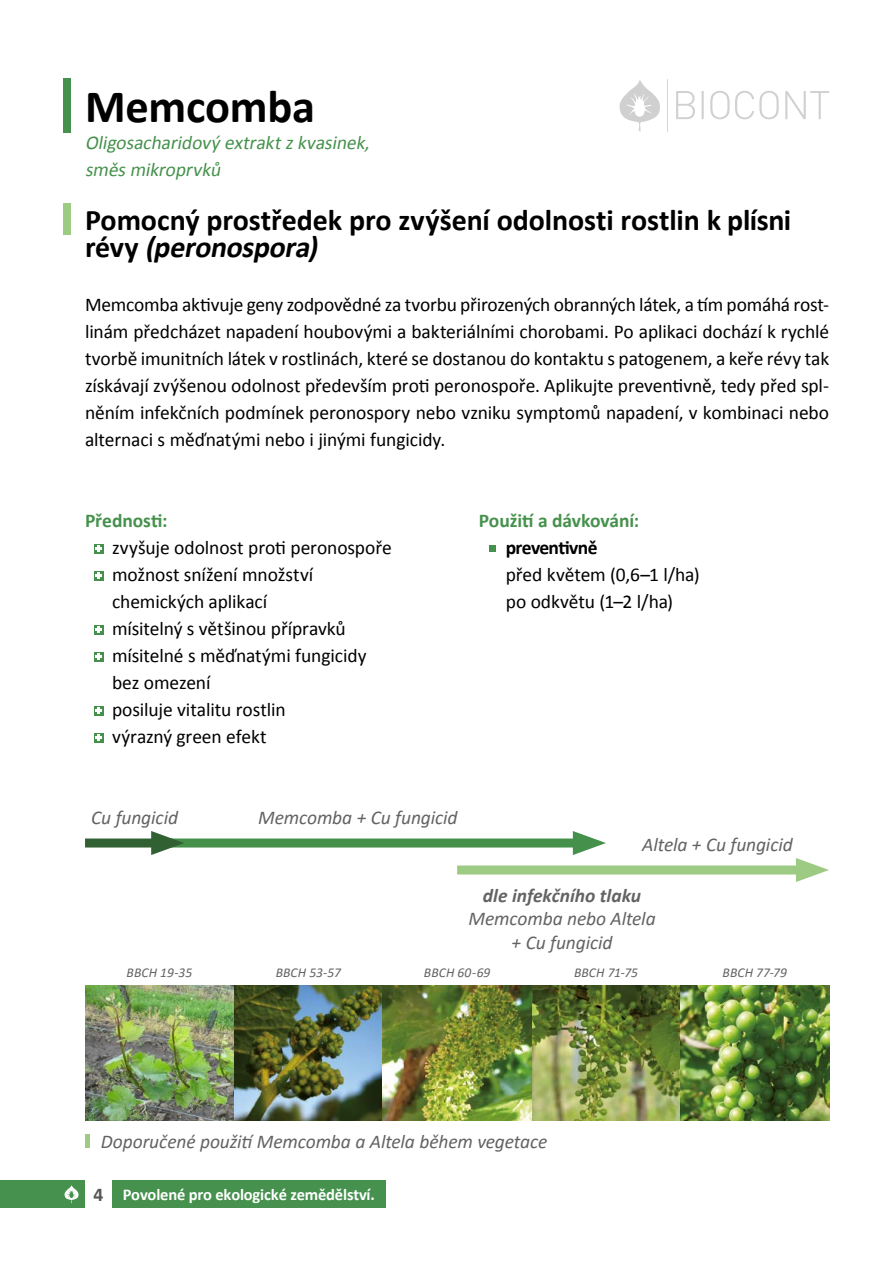
<style>
.page{position:relative;width:893px;height:1263px;background:#fff}
.page>*{position:absolute;margin:0;border:0;box-sizing:border-box;transform-origin:0 0}
.t1{font:700 46.5px "Calibri";letter-spacing:-.005em;color:#000}
.t2{font:700 30px/27px "Calibri";letter-spacing:-.005em;color:#000}
.t3{font:19.5px/27px "Calibri";letter-spacing:-.005em;color:#000}
.t4{font:italic 19.5px/23.4px "Calibri";letter-spacing:-.005em;color:#646363;text-align:center}
.t5{font:italic 19.5px/27px "Calibri";color:#45914c}
.t6{font:700 19.5px "Calibri";letter-spacing:-.005em;color:#45914c}
.t7{font:italic 700 19.5px "Calibri";color:#646363}
.t8{font:700 19.5px "Calibri";letter-spacing:-.03em;color:#000}
.t9{font:700 16.5px "Calibri";letter-spacing:-.01em;color:#fff}
.t10{font:italic 13.5px "Calibri";letter-spacing:.01em;color:#646363}
.s1{font-style:italic}
.s2{font-size:19.5px;color:#575756}
</style>
<div class="page">
<div style="left:0;top:1181px;width:85px;height:27px;background:#45914d"></div>
<svg style="left:64px;top:1185px;width:15px;height:18px"></svg>
<div style="left:112px;top:1181px;width:273px;height:27px;background:#45914d"></div>
<svg style="left:619px;top:79px;width:210px;height:53px"></svg>
<div style="left:63px;top:78px;width:8px;height:55px;background:#45914d"></div>
<div style="left:63px;top:203px;width:8px;height:32px;background:#9ecb84"></div>
<img style="left:85px;top:986px;width:744px;height:135px">
<div style="left:94px;top:544px;width:9px;height:9px;background:#45914c"></div>
<svg style="left:95px;top:545px;width:7px;height:7px"></svg>
<div style="left:94px;top:571px;width:9px;height:9px;background:#45914c"></div>
<svg style="left:95px;top:572px;width:7px;height:7px"></svg>
<div style="left:94px;top:733px;width:9px;height:9px;background:#45914c"></div>
<svg style="left:95px;top:734px;width:7px;height:7px"></svg>
<div style="left:94px;top:625px;width:9px;height:9px;background:#45914c"></div>
<svg style="left:95px;top:626px;width:7px;height:7px"></svg>
<div style="left:94px;top:652px;width:9px;height:9px;background:#45914c"></div>
<svg style="left:95px;top:653px;width:7px;height:7px"></svg>
<div style="left:94px;top:706px;width:9px;height:9px;background:#45914c"></div>
<svg style="left:95px;top:707px;width:7px;height:7px"></svg>
<svg style="left:489px;top:546px;width:6px;height:6px"></svg>
<div style="left:85px;top:1134px;width:5px;height:13px;background:#9ecb84"></div>
<div style="left:457px;top:865px;width:353px;height:9px;background:#9ecb84"></div>
<svg style="left:796px;top:858px;width:33px;height:24px"></svg>
<div style="left:156px;top:838px;width:431px;height:9px;background:#45914c"></div>
<svg style="left:573px;top:831px;width:33px;height:24px"></svg>
<div style="left:85px;top:838px;width:80px;height:9px;background:#316133"></div>
<svg style="left:151px;top:831px;width:33px;height:24px"></svg>
<h1 class="t1" style="left:85px;top:76px;width:231px">Memcomba</h1>
<p class="t5" style="left:85px;top:129px;width:290px">Oligosacharidový extraktz kvasinek, směs mikroprvků</p>
<h2 class="t2" style="left:85px;top:206px;width:708px">Pomocný prostředek pro zvýšení odolnosti rostlin k plísni r é v y <span class="s1">(peronospora)</span></h2>
<p class="t3" style="left:85px;top:291px;width:746px;text-align:justify">Memcomba aktivuje geny zodpovědné za tvorbu přirozených obranných látek, a tím pomáhá rost&shy;linám předcházet napadení houbovými a bakteriálními chorobami. Po aplikaci dochází k rychlé tvorbě imunitních látek v rostlinách, které se dostanou do kontaktu s patogenem, a keře révy tak získávají zvýšenou odolnost především proti peronospoře. Aplikujte preventivně, tedy před spl&shy;něním infekčních podmínek peronospory nebo vzniku symptomů napadení, v kombinaci nebo alternaci s měďnatými nebo i jinými fungicidy.</p>
<p class="t6" style="left:85px;top:508px;width:84px">Přednosti:</p>
<p class="t3" style="left:112px;top:534px;width:281px">zvyšuje odolnost proti peronospoře možnost snížení množství chemických aplikací<br>mísitelný s většinou přípravků mísitelné s měďnatými fungicidy bez omezení<br>posiluje vitalitu rostlin<br>výrazný green efekt</p>
<p class="t6" style="left:479px;top:508px;width:162px">Použití a dávkování:</p>
<p class="t8" style="left:506px;top:535px;width:93px">preventivně</p>
<p class="t3" style="left:506px;top:561px;width:195px">před květem (0,6–1 l/ha) po odkvětu (1–2 l/ha)</p>
<p class="t4" style="left:91px;top:804px;width:88px">Cu fungicid</p>
<p class="t4" style="left:258px;top:804px;width:201px">Memcomba + Cu fungicid</p>
<p class="t4" style="left:642px;top:831px;width:152px">Altela + Cu fungicid</p>
<p class="t7" style="left:483px;top:883px;width:160px">dle infekčního tlaku</p>
<p class="t4" style="left:468px;top:906px;width:189px">Memcomba nebo Altela + Cu fungicid</p>
<p class="t10" style="left:127px;top:963px;width:67px">BBCH 19-35</p>
<p class="t10" style="left:276px;top:963px;width:67px">BBCH 53-57</p>
<p class="t10" style="left:424px;top:963px;width:68px">BBCH 60-69</p>
<p class="t10" style="left:574px;top:963px;width:65px">BBCH 71-75</p>
<p class="t10" style="left:723px;top:963px;width:66px">BBCH 77-79</p>
<p class="t4" style="left:101px;top:1128px;width:448px">Doporučené použití Memcomba a Altela během vegetace</p>
<p class="t9" style="left:94px;top:1184px;width:283px"><span class="s2">4</span> Povolené pro ekologické zemědělství.</p>
</div>
